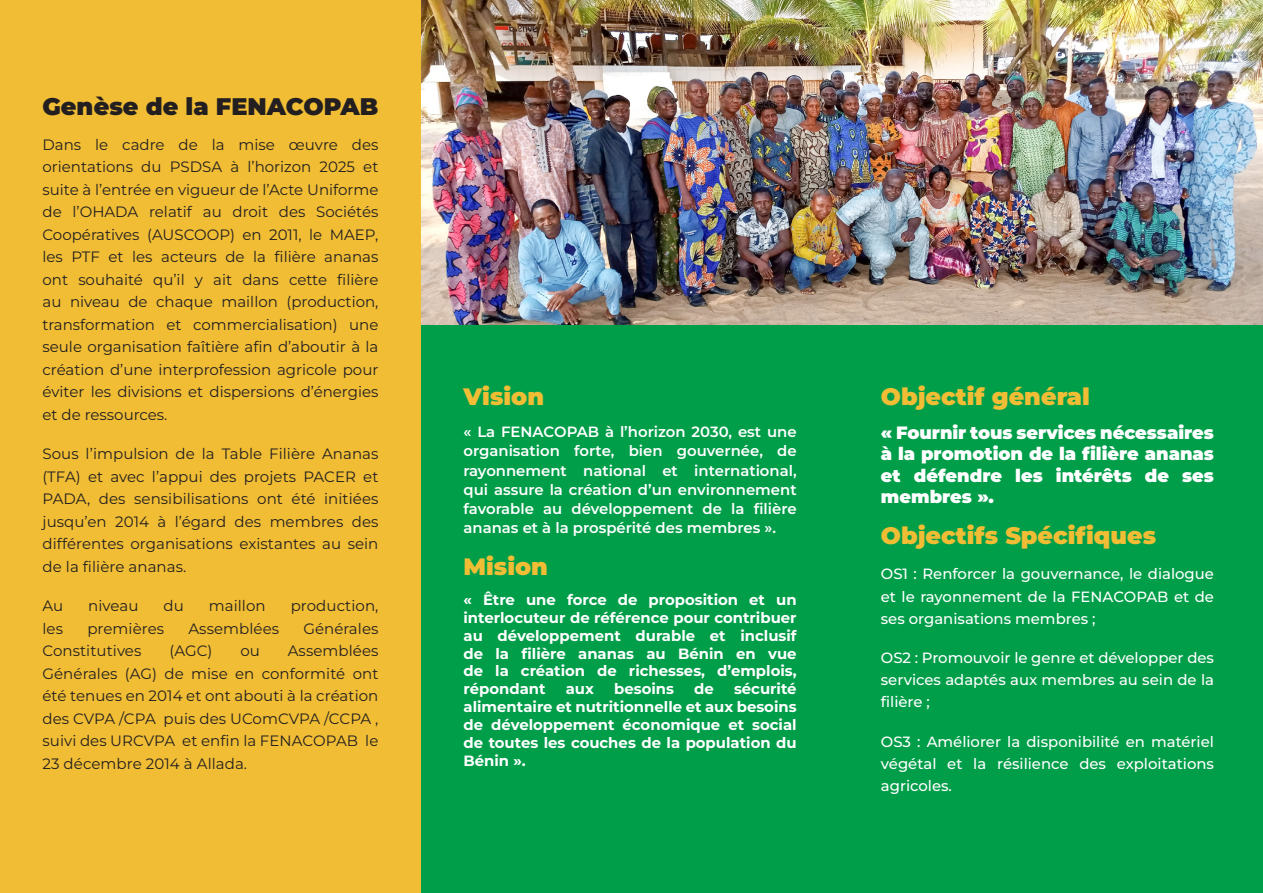
<style>
.page{position:relative;width:1263px;height:893px;background:#fff}
.page>*{position:absolute;margin:0;border:0;box-sizing:border-box;transform-origin:0 0}
.Titre{font:900 24px "Montserrat";color:#231f20}
.Titre-2{font:900 23.7px "Montserrat";color:#f0bd35}
.t1{font:900 17.85px/21.5px "Montserrat";color:#fff;text-align:justify}
.t2{font:15px/22.5px "Montserrat";letter-spacing:.005em;color:#231f20;text-align:justify}
.t3{font:700 14.85px/17.9px "Montserrat";color:#fff;text-align:justify}
.t4{font:500 14.85px/22.4px "Montserrat";color:#fff;text-align:justify}
.t5{font:600 14.85px/19.4px "Montserrat";color:#fff;text-align:justify}
</style>
<div class="page">
<img style="left:421px;top:0;width:842px;height:325px">
<div style="left:421px;top:325px;width:842px;height:568px;background:#009e49"></div>
<div style="left:0;top:0;width:421px;height:893px;background:#f0bd35"></div>
<p class="Titre" style="left:43px;top:90px;width:337px">Genèse de la FENACOPAB</p>
<p class="t2" style="left:43px;top:133px;width:337px">Dans le cadre de la mise œuvre des orientations du PSDSA à l’horizon 2025 et suite à l’entrée en vigueur de l’Acte Uniforme de l’OHADA relatif au droit des Sociétés Coopératives (AUSCOOP) en 2011, le MAEP, les PTF et les acteurs de la filière ananas ont souhaité qu’il y ait dans cette filière au niveau de chaque maillon (production, transformation et commercialisation) une seule organisation faîtière afin d’aboutir à la création d’une interprofession agricole pour éviter les divisions et dispersions d’énergies et de ressources.</p>
<p class="t2" style="left:43px;top:442px;width:337px">Sous l’impulsion de la Table Filière Ananas (TFA) et avec l’appui des projets PACER et PADA, des sensibilisations ont été initiées jusqu’en 2014 à l’égard des membres des différentes organisations existantes au sein de la filière ananas.</p>
<p class="t2" style="left:43px;top:594px;width:22px">Au</p>
<p class="t2" style="left:88px;top:594px;width:52px">niveau</p>
<p class="t2" style="left:163px;top:594px;width:22px">du</p>
<p class="t2" style="left:209px;top:594px;width:58px">maillon</p>
<p class="t2" style="left:291px;top:594px;width:89px">production,</p>
<p class="t2" style="left:43px;top:617px;width:22px">les</p>
<p class="t2" style="left:87px;top:617px;width:78px">premières</p>
<p class="t2" style="left:189px;top:617px;width:92px">Assemblées</p>
<p class="t2" style="left:303px;top:617px;width:77px">Générales</p>
<p class="t2" style="left:43px;top:639px;width:100px">Constitutives</p>
<p class="t2" style="left:169px;top:639px;width:45px">(AGC)</p>
<p class="t2" style="left:240px;top:639px;width:21px">ou</p>
<p class="t2" style="left:43px;top:639px;width:337px;text-indent:245px">Assemblées Générales (AG) de mise en conformité ont été tenues en 2014 et ont abouti à la création des CVPA /CPA puis des UComCVPA /CCPA , suivi des URCVPA et enfin la FENACOPAB le 23 décembre 2014 à Allada.</p>
<p class="Titre-2" style="left:463px;top:381px;width:82px">Vision</p>
<p class="t5" style="left:463px;top:422px;width:335px">« La FENACOPAB à l’horizon 2030, est une organisation forte, bien gouvernée, de rayonnement national et international, qui assure la création d’un environnement favorable au développement de la filière ananas et à la prospérité des membres ».</p>
<p class="Titre-2" style="left:463px;top:550px;width:86px">Mision</p>
<p class="t3" style="left:463px;top:590px;width:335px">« Être une force de proposition et un interlocuteur de référence pour contribuer au développement durable et inclusif de la filière ananas au Bénin en vue de la création de richesses, d’emplois, répondant</p>
<p class="t3" style="left:463px;top:680px;width:335px;text-indent:270px">sécurité alimentaire et nutritionnelle et aux besoins de développement économique et social de toutes les couches de la population du Bénin ».</p>
<p class="t3" style="left:566px;top:680px;width:30px">aux</p>
<p class="t3" style="left:614px;top:680px;width:61px">besoins</p>
<p class="t3" style="left:694px;top:680px;width:21px">de</p>
<p class="Titre-2" style="left:881px;top:381px;width:210px">Objectif général</p>
<p class="t1" style="left:881px;top:421px;width:335px">« Fournir tous services nécessaires à la promotion de la filière ananas et défendre les intérêts de ses membres ».</p>
<p class="Titre-2" style="left:881px;top:520px;width:277px">Objectifs Spécifiques</p>
<p class="t4" style="left:881px;top:562px;width:335px">OS1 : Renforcer la gouvernance, le dialogue et le rayonnement de la FENACOPAB et de ses organisations membres ;</p>
<p class="t4" style="left:881px;top:646px;width:335px">OS2 : Promouvoir le genre et développer des services adaptés aux membres au sein de la filière ;</p>
<p class="t4" style="left:881px;top:730px;width:335px">OS3 : Améliorer la disponibilité en matériel végétal et la résilience des exploitations agricoles.</p>
</div>
